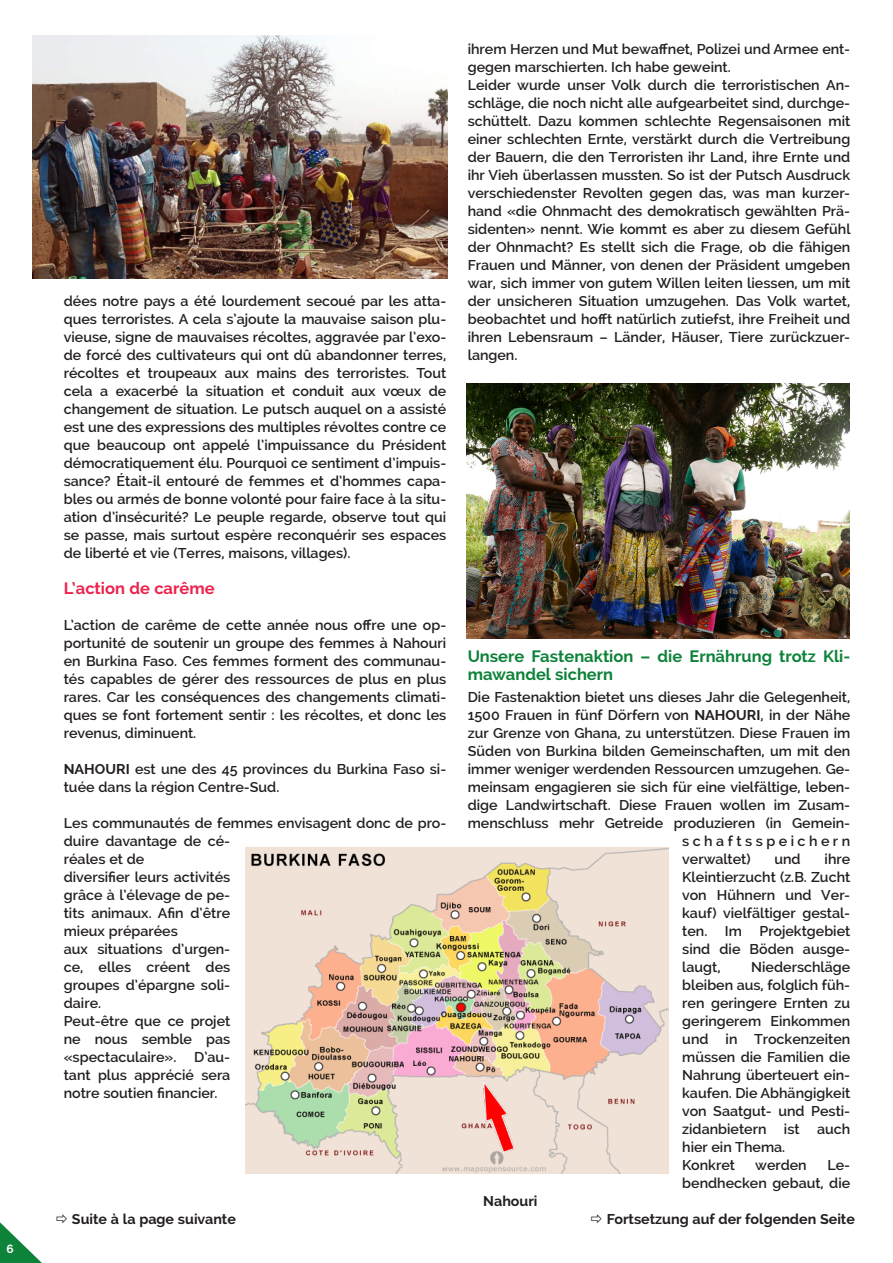
<style>
.page{position:relative;width:893px;height:1263px;background:#fff}
.page>*{position:absolute;margin:0;border:0;box-sizing:border-box;transform-origin:0 0}
.Texte_base{font:700 16.5px/18px "Raleway";color:#0d8239}
.Texte_base-2{font:700 16.5px "Raleway";color:#ed224e}
.Texte_base-3{font:600 14.25px/18px "Raleway";color:#231f20;text-align:justify}
.Texte_base-4{font:700 14.25px "Raleway";color:#231f20}
.Texte_base-5{font:600 14.25px "Raleway";letter-spacing:.245em;color:#231f20}
.t1{font:700 12px "Raleway";color:#fff}
.s1{font-weight:700}
</style>
<div class="page">
<img style="left:33px;top:36px;width:414px;height:243px">
<img style="left:246px;top:847px;width:422px;height:326px">
<img style="left:484px;top:1080px;width:30px;height:72px">
<img style="left:466px;top:383px;width:383px;height:255px">
<svg style="left:0;top:1222px;width:42px;height:41px"></svg>
<p class="t1" style="left:6px;top:1242px;width:9px">6</p>
<p class="Texte_base-3" style="left:64px;top:292px;width:384px">dées notre pays a été lourdement secoué par les atta&shy;ques terroristes. A cela s’ajoute la mauvaise saison plu&shy;vieuse, signe de mauvaises récoltes, aggravée par l’exo&shy;de forcé des cultivateurs qui ont dû abandonner terres, récoltes et troupeaux aux mains des terroristes. Tout cela a exacerbé la situation et conduit aux vœux de changement de situation. Le putsch auquel on a assisté est une des expressions des multiples révoltes contre ce que beaucoup ont appelé l’impuissance du Président démocratiquement élu. Pourquoi ce sentiment d’impuis&shy;sance? Était-il entouré de femmes et d’hommes capa&shy;bles ou armés de bonne volonté pour faire face à la situ&shy;ation d’insécurité? Le peuple regarde, observe tout qui se passe, mais surtout espère reconquérir ses espaces de liberté et vie (Terres, maisons, villages).</p>
<p class="Texte_base-2" style="left:64px;top:579px;width:152px">L’action de carême</p>
<p class="Texte_base-3" style="left:64px;top:616px;width:384px">L’action de carême de cette année nous offre une op&shy;portunité de soutenir un groupe des femmes à Nahouri en Burkina Faso. Ces femmes forment des communau&shy;tés capables de gérer des ressources de plus en plus rares. Car les conséquences des changements climati&shy;ques se font fortement sentir : les récoltes, et donc les revenus, diminuent.</p>
<p class="Texte_base-3" style="left:64px;top:760px;width:384px"><span class="s1">NAHOURI</span> est une des 45 provinces du Burkina Faso si&shy;tuée dans la région Centre-Sud.</p>
<p class="Texte_base-3" style="left:64px;top:814px;width:384px;text-align:left">Les communautés de femmes envisagent donc de pro&shy;duire davantage de cé-<br>réales et de</p>
<p class="Texte_base-3" style="left:64px;top:868px;width:168px">diversifier leurs activités grâce à l’élevage de pe&shy;tits animaux. Afin d’être mieux préparées</p>
<p class="Texte_base-3" style="left:64px;top:940px;width:168px">aux situations d’urgen&shy;ce, elles créent des groupes d’épargne soli&shy;daire.</p>
<p class="Texte_base-3" style="left:64px;top:1012px;width:168px">Peut-être que ce projet ne nous semble pas «spectaculaire». D’au&shy;tant plus apprécié sera notre soutien financier.</p>
<p class="Texte_base-3" style="left:468px;top:40px;width:384px">ihrem Herzen und Mut bewaffnet, Polizei und Armee ent&shy;gegen marschierten. Ich habe geweint.</p>
<p class="Texte_base-3" style="left:468px;top:76px;width:384px">Leider wurde unser Volk durch die terroristischen An&shy;schläge, die noch nicht alle aufgearbeitet sind, durchge&shy;schüttelt. Dazu kommen schlechte Regensaisonen mit einer schlechten Ernte, verstärkt durch die Vertreibung der Bauern, die den Terroristen ihr Land, ihre Ernte und ihr Vieh überlassen mussten. So ist der Putsch Ausdruck verschiedenster Revolten gegen das, was man kurzer&shy;hand «die Ohnmacht des demokratisch gewählten Prä&shy;sidenten» nennt. Wie kommt es aber zu diesem Gefühl der Ohnmacht? Es stellt sich die Frage, ob die fähigen Frauen und Männer, von denen der Präsident umgeben war, sich immer von gutem Willen leiten liessen, um mit der unsicheren Situation umzugehen. Das Volk wartet, beobachtet und hofft natürlich zutiefst, ihre Freiheit und ihren Lebensraum – Länder, Häuser, Tiere zurückzuer&shy;langen.</p>
<p class="Texte_base" style="left:468px;top:647px;width:384px">Unsere Fastenaktion – die Ernährung trotz Kli&shy;mawandel sichern</p>
<p class="Texte_base-3" style="left:468px;top:688px;width:384px">Die Fastenaktion bietet uns dieses Jahr die Gelegenheit,</p>
<p class="Texte_base-3" style="left:468px;top:706px;width:384px">1500 Frauen in fünf Dörfern von <span class="s1">NAHOURI</span>, in der Nähe</p>
<p class="Texte_base-3" style="left:468px;top:724px;width:384px">zur Grenze von Ghana, zu unterstützen. Diese Frauen im</p>
<p class="Texte_base-3" style="left:468px;top:742px;width:384px">Süden von Burkina bilden Gemeinschaften, um mit den</p>
<p class="Texte_base-3" style="left:468px;top:760px;width:384px">immer weniger werdenden Ressourcen umzugehen. Ge-</p>
<p class="Texte_base-3" style="left:468px;top:778px;width:384px">meinsam engagieren sie sich für eine vielfältige, leben-</p>
<p class="Texte_base-3" style="left:468px;top:796px;width:384px">dige Landwirtschaft. Diese Frauen wollen im Zusam-</p>
<p class="Texte_base-3" style="left:468px;top:814px;width:384px">menschluss mehr Getreide produzieren (in Gemein-</p>
<p class="Texte_base-5" style="left:682px;top:833px;width:169px">schaftsspeichern</p>
<p class="Texte_base-3" style="left:682px;top:850px;width:70px">verwaltet)</p>
<p class="Texte_base-3" style="left:774px;top:850px;width:28px">und</p>
<p class="Texte_base-3" style="left:682px;top:850px;width:170px;text-indent:142px">ihre Kleintierzucht (z.B. Zucht von Hühnern und Ver&shy;kauf) vielfältiger gestal&shy;ten. Im Projektgebiet sind die Böden ausge&shy;laugt,</p>
<p class="Texte_base-3" style="left:682px;top:958px;width:170px;text-indent:69px">Niederschläge bleiben aus, folglich füh&shy;ren geringere Ernten zu geringerem Einkommen und in Trockenzeiten müssen die Familien die Nahrung überteuert ein&shy;kaufen. Die Abhängigkeit von Saatgut- und Pesti&shy;zidanbietern ist auch hier ein Thema.</p>
<p class="Texte_base-3" style="left:682px;top:1156px;width:54px">Konkret</p>
<p class="Texte_base-3" style="left:755px;top:1156px;width:53px">werden</p>
<p class="Texte_base-3" style="left:682px;top:1156px;width:170px;text-align:right">Le-<br>bendhecken gebaut, die</p>
<p class="Texte_base-4" style="left:483px;top:1193px;width:56px">Nahouri</p>
<p class="Texte_base-4" style="left:72px;top:1211px;width:165px">Suite à la page suivante</p>
<p class="Texte_base-4" style="left:607px;top:1211px;width:250px">Fortsetzung auf der folgenden Seite</p>
</div>
